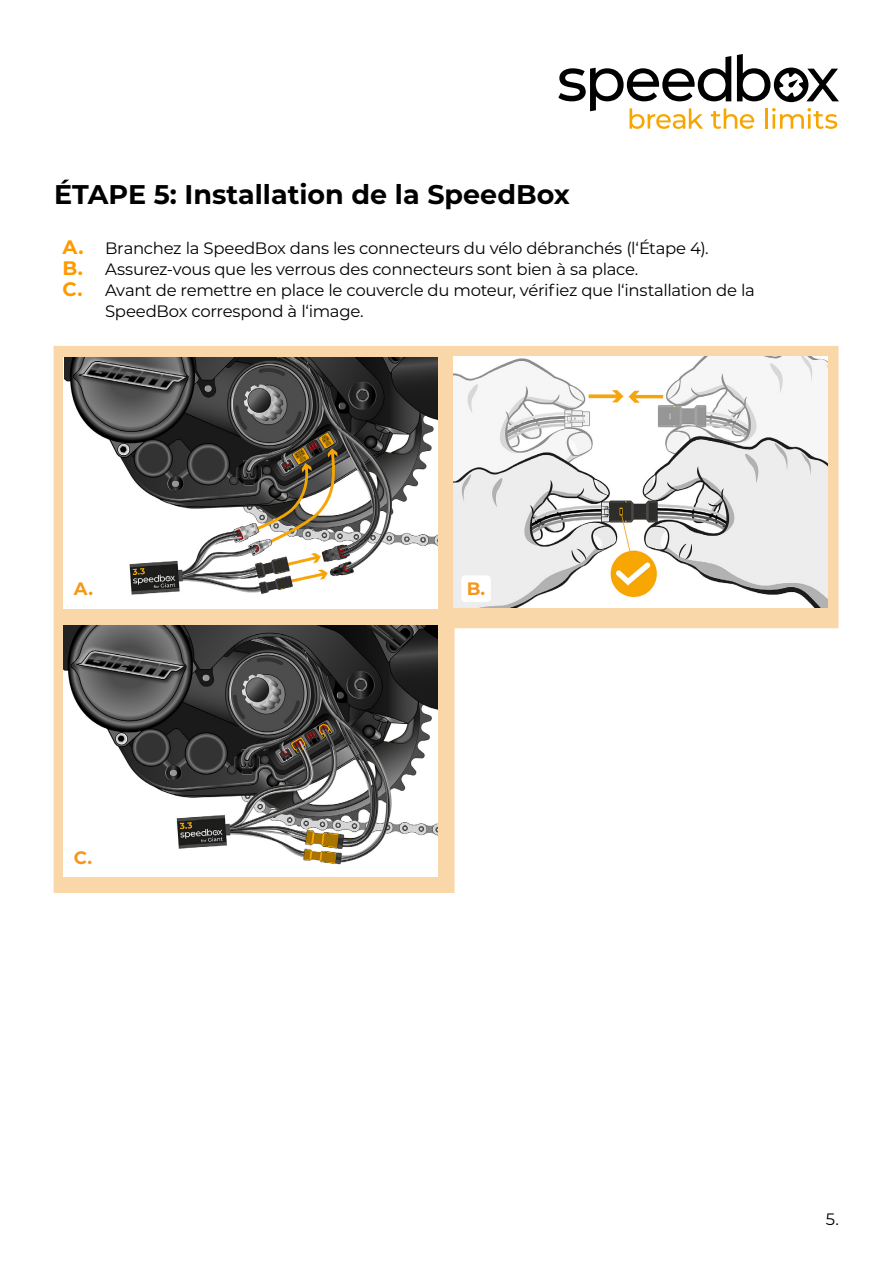
<style>
.page{position:relative;width:893px;height:1263px;background:#fff}
.page>*{position:absolute;margin:0;border:0;box-sizing:border-box;transform-origin:0 0}
.t1{font:700 27px "Montserrat";color:#000}
.t2{font:700 18px "Montserrat";color:#f4971e}
.t3{font:16.5px "Montserrat";letter-spacing:-.02em;color:#000}
.s1{font-weight:700;font-size:19.5px;color:#f90}
</style>
<div class="page">
<svg style="left:558px;top:54px;width:281px;height:75px"></svg>
<svg style="left:54px;top:346px;width:784px;height:547px"></svg>
<img style="left:65px;top:357px;width:373px;height:251px">
<img style="left:454px;top:357px;width:374px;height:251px">
<img style="left:64px;top:626px;width:374px;height:251px">
<div style="left:461px;top:575px;width:30px;height:27px;background:#fff;border-radius:4px"></div>
<h1 class="t1" style="left:54px;top:175px;width:517px">ÉTAPE 5: Installation de la SpeedBox</h1>
<p class="t3" style="left:63px;top:237px;width:648px"><span class="s1">A.</span> Branchez la SpeedBox dans les connecteurs du vélo débranchés (l‘Étape 4).</p>
<p class="t3" style="left:63px;top:258px;width:577px"><span class="s1">B.</span> Assurez-vous que les verrous des connecteurs sont bien à sa place.</p>
<p class="t3" style="left:63px;top:279px;width:694px"><span class="s1">C.</span> Avant de remettre en place le couvercle du moteur, vérifiez que l‘installation de la</p>
<p class="t3" style="left:105px;top:300px;width:260px">SpeedBox correspond à l‘image.</p>
<p class="t2" style="left:74px;top:575px;width:21px">A.</p>
<p class="t2" style="left:74px;top:845px;width:20px">C.</p>
<p class="t2" style="left:467px;top:575px;width:20px">B.</p>
<p class="t3" style="left:826px;top:1207px;width:15px">5.</p>
</div>
